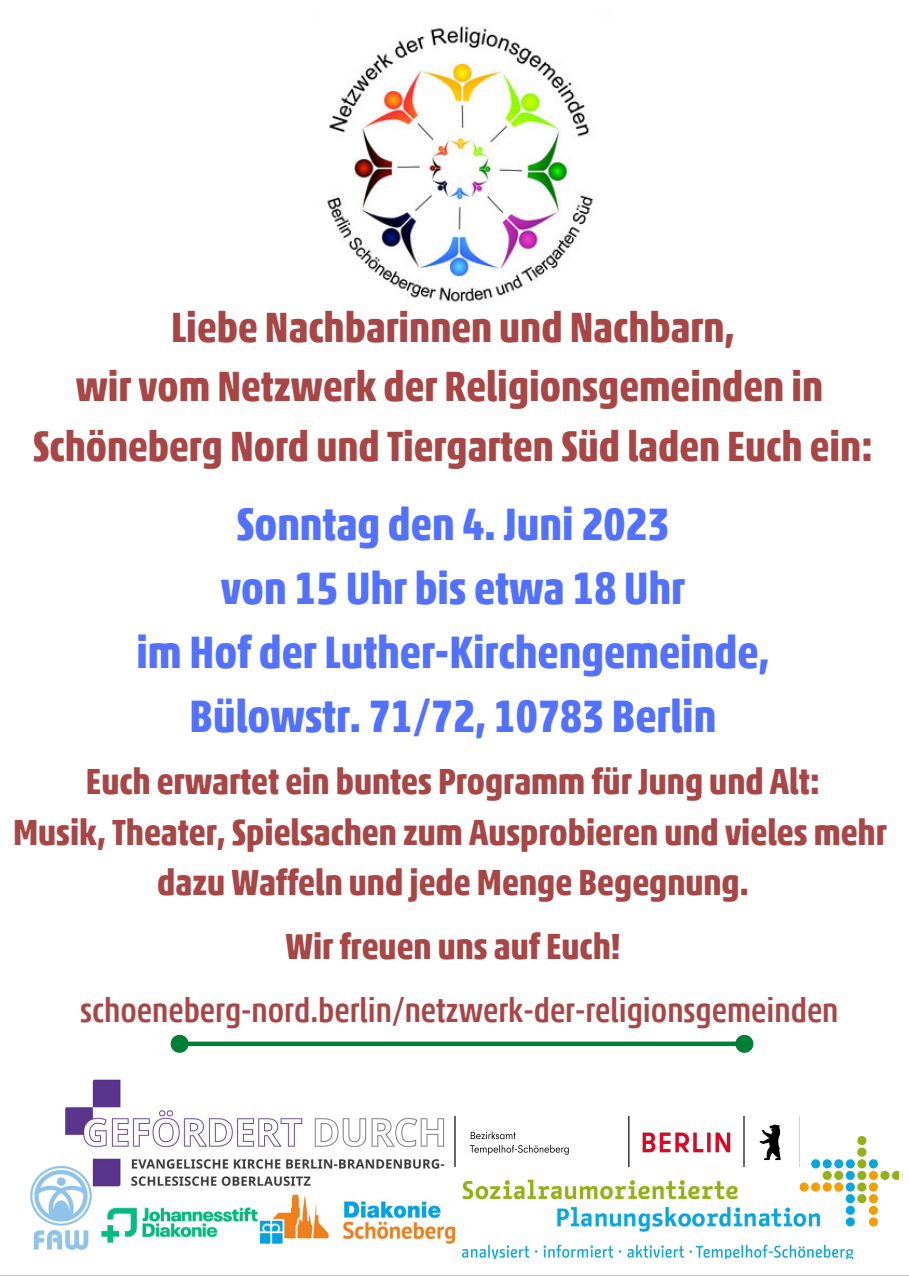
<style>
.page{position:relative;width:909px;height:1276px;background:#fff}
.page>*{position:absolute;margin:0;border:0;box-sizing:border-box;transform-origin:0 0}
.t1{font:700 condensed 45.6px "Akko Pro";color:#5271ff}
.t2{font:700 condensed 42.3px "Akko Pro";color:#a84646}
.t3{font:700 condensed 36.3px "Akko Pro";color:#a84646}
.t4{font:500 condensed 33.9px "Akko Pro";color:#a84646}
</style>
<div class="page">
<img style="left:325px;top:26px;width:269px;height:276px">
<img style="left:462px;top:1136px;width:437px;height:122px">
<img style="left:65px;top:1079px;width:390px;height:108px">
<div style="left:187px;top:1041px;width:550px;height:5px;background:#008037"></div>
<svg style="left:170px;top:1034px;width:22px;height:19px"></svg>
<svg style="left:732px;top:1034px;width:22px;height:19px"></svg>
<img style="left:453px;top:1117px;width:346px;height:49px">
<img style="left:31px;top:1166px;width:61px;height:84px">
<img style="left:101px;top:1207px;width:166px;height:37px">
<img style="left:260px;top:1194px;width:196px;height:49px">
<p class="t2" style="left:171px;top:301px;width:565px">Liebe Nachbarinnen und Nachbarn,</p>
<p class="t2" style="left:76px;top:360px;width:749px">wir vom Netzwerk der Religionsgemeinden in</p>
<p class="t2" style="left:33px;top:420px;width:842px">Schöneberg Nord und Tiergarten Süd laden Euch ein:</p>
<p class="t1" style="left:237px;top:496px;width:434px">Sonntag den 4. Juni 2023</p>
<p class="t1" style="left:221px;top:560px;width:466px">von 15 Uhr bis etwa 18 Uhr</p>
<p class="t1" style="left:136px;top:624px;width:635px">im Hof der Luther-Kirchengemeinde,</p>
<p class="t1" style="left:190px;top:687px;width:528px">Bülowstr. 71/72, 10783 Berlin</p>
<p class="t3" style="left:86px;top:759px;width:736px">Euch erwartet ein buntes Programm für Jung und Alt:</p>
<p class="t3" style="left:13px;top:809px;width:875px">Musik, Theater, Spielsachen zum Ausprobieren und vieles mehr</p>
<p class="t3" style="left:157px;top:860px;width:593px">dazu Waffeln und jede Menge Begegnung.</p>
<p class="t3" style="left:285px;top:923px;width:337px">Wir freuen uns auf Euch!</p>
<p class="t4" style="left:80px;top:989px;width:760px">schoeneberg-nord.berlin/netzwerk-der-religionsgemeinden</p>
</div>
